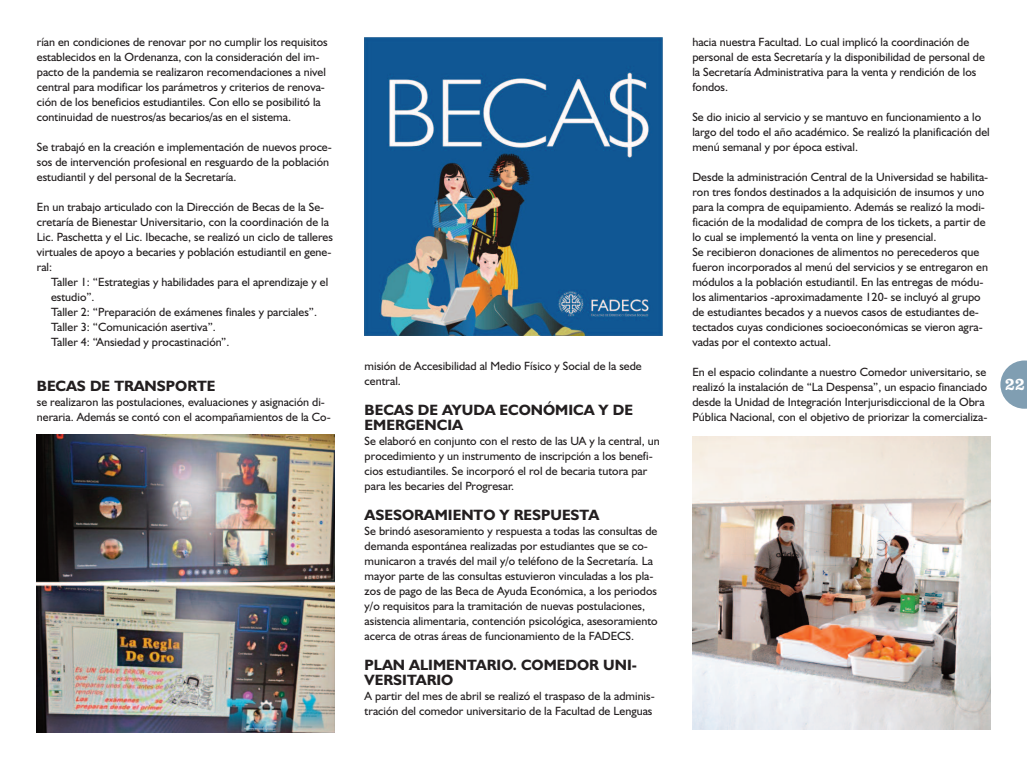
<style>
.page{position:relative;width:1027px;height:769px;background:#fff}
.page>*{position:absolute;margin:0;border:0;box-sizing:border-box;transform-origin:0 0}
.t1{font:17px "Clarendon";color:#fff}
.t2{font:700 15px/15px "Humanist 521 BT";color:#231f20}
.t3{font:12px/15px "Humanist 521 BT";color:#231f20}
</style>
<div class="page">
<svg style="left:1000px;top:360px;width:26px;height:48px"></svg>
<img style="left:37px;top:434px;width:297px;height:297px">
<img style="left:364px;top:38px;width:298px;height:297px">
<img style="left:692px;top:436px;width:297px;height:293px">
<p class="t3" style="left:37px;top:34px;width:292px">rían en condiciones de renovar por no cumplir los requisitos establecidos en la Ordenanza, con la consideración del im&shy;pacto de la pandemia se realizaron recomendaciones a nivel central para modificar los parámetros y criterios de renova&shy;ción de los beneficios estudiantiles. Con ello se posibilitó la continuidad de nuestros/as becarios/as en el sistema.</p>
<p class="t3" style="left:37px;top:139px;width:296px">Se trabajó en la creación e implementación de nuevos proce&shy;sos de intervención profesional en resguardo de la población estudiantil y del personal de la Secretaría.</p>
<p class="t3" style="left:37px;top:199px;width:297px">En un trabajo articulado con la Dirección de Becas de la Se&shy;cretaría de Bienestar Universitario, con la coordinación de la Lic. Paschetta y el Lic. Ibecache, se realizó un ciclo de talleres virtuales de apoyo a becaries y población estudiantil en gene&shy;ral:</p>
<p class="t3" style="left:51px;top:274px;width:279px">Taller 1: “Estrategias y habilidades para el aprendizaje y el estudio”.<br>Taller 2: “Preparación de exámenes finales y parciales”.<br>Taller 3: “Comunicación asertiva”.<br>Taller 4: “Ansiedad y procastinación”.</p>
<p class="t2" style="left:37px;top:378px;width:180px">BECAS DE TRANSPORTE</p>
<p class="t3" style="left:37px;top:394px;width:295px">se realizaron las postulaciones, evaluaciones y asignación di&shy;neraria. Además se contó con el acompañamientos de la Co-</p>
<p class="t3" style="left:364px;top:358px;width:278px">misión de Accesibilidad al Medio Físico y Social de la sede central.</p>
<p class="t2" style="left:364px;top:402px;width:270px">BECAS DE AYUDA ECONÓMICA Y DE<br>EMERGENCIA</p>
<p class="t3" style="left:364px;top:433px;width:296px">Se elaboró en conjunto con el resto de las UA y la central, un procedimiento y un instrumento de inscripción a los benefi&shy;cios estudiantiles. Se incorporó el rol de becaria tutora par para les becaries del Progresar.</p>
<p class="t2" style="left:364px;top:507px;width:236px">ASESORAMIENTO Y RESPUESTA</p>
<p class="t3" style="left:364px;top:523px;width:294px">Se brindó asesoramiento y respuesta a todas las consultas de demanda espontánea realizadas por estudiantes que se co&shy;municaron a través del mail y/o teléfono de la Secretaría. La mayor parte de las consultas estuvieron vinculadas a los pla&shy;zos de pago de las Beca de Ayuda Económica, a los periodos y/o requisitos para la tramitación de nuevas postulaciones, asistencia alimentaria, contención psicológica, asesoramiento acerca de otras áreas de funcionamiento de la FADECS.</p>
<p class="t2" style="left:364px;top:657px;width:274px">PLAN ALIMENTARIO. COMEDOR UNI-<br>VERSITARIO</p>
<p class="t3" style="left:364px;top:688px;width:291px">A partir del mes de abril se realizó el traspaso de la adminis&shy;tración del comedor universitario de la Facultad de Lenguas</p>
<p class="t3" style="left:692px;top:34px;width:294px">hacia nuestra Facultad. Lo cual implicó la coordinación de personal de esta Secretaría y la disponibilidad de personal de la Secretaría Administrativa para la venta y rendición de los fondos.</p>
<p class="t3" style="left:692px;top:109px;width:299px">Se dio inicio al servicio y se mantuvo en funcionamiento a lo largo del todo el año académico. Se realizó la planificación del menú semanal y por época estival.</p>
<p class="t3" style="left:692px;top:169px;width:297px">Desde la administración Central de la Universidad se habilita&shy;ron tres fondos destinados a la adquisición de insumos y uno para la compra de equipamiento. Además se realizó la modi&shy;ficación de la modalidad de compra de los tickets, a partir de lo cual se implementó la venta on line y presencial.<br>Se recibieron donaciones de alimentos no perecederos que fueron incorporados al menú del servicios y se entregaron en módulos a la población estudiantil. En las entregas de módu&shy;los alimentarios -aproximadamente 120- se incluyó al grupo de estudiantes becados y a nuevos casos de estudiantes de&shy;tectados cuyas condiciones socioeconómicas se vieron agra&shy;vadas por el contexto actual.</p>
<p class="t3" style="left:692px;top:364px;width:296px">En el espacio colindante a nuestro Comedor universitario, se realizó la instalación de “La Despensa”, un espacio financiado desde la Unidad de Integración Interjurisdiccional de la Obra Pública Nacional, con el objetivo de priorizar la comercializa-</p>
<h1 class="t1" style="left:1004px;top:374px;width:21px">22</h1>
</div>
